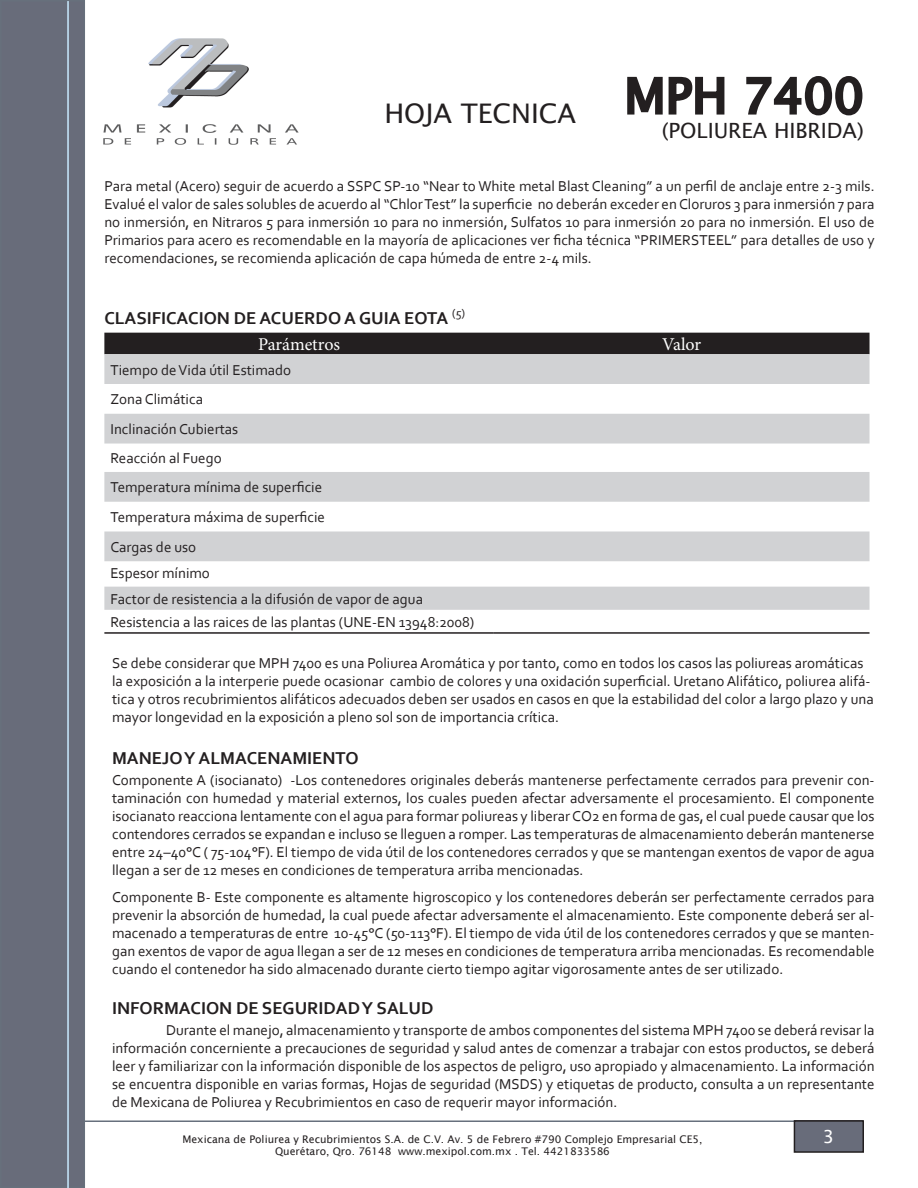
<style>
.page{position:relative;width:918px;height:1188px;background:#fff}
.page>*{position:absolute;margin:0;border:0;box-sizing:border-box;transform-origin:0 0}
.t1{font:27px "Lucida Sans";color:#231f20}
.t2{font:21px "Lucida Sans";color:#231f20}
.t3{font:700 18px "Corbel";color:#231f20}
.t4{font:18px "Minion Pro";letter-spacing:-.005em;color:#fff}
.t5{font:18px "Lucida Sans";color:#fff}
.t6{font:15px/18px "Corbel";color:#231f20;text-align:justify}
.t7{font:10.5px/12px "Lucida Sans";color:#231f20;text-align:center}
</style>
<div class="page">
<div style="left:1px;top:1px;width:83px;height:1186px;background:#686c7a"></div>
<div style="left:0;top:0;width:85px;height:1188px;border:2px solid #67707c"></div>
<hr style="left:84px;top:1120px;width:779px;height:2px;background:#67707d">
<div style="left:794px;top:1121px;width:69px;height:31px;background:#686c7a"></div>
<div style="left:794px;top:1120px;width:70px;height:33px;border:2px solid #231f20"></div>
<div style="left:104px;top:333px;width:766px;height:21px;background:#231f20"></div>
<svg style="left:104px;top:354px;width:766px;height:256px;fill:#d1d2d4"></svg>
<hr style="left:104px;top:632px;width:390px;height:2px;background:#231f20">
<hr style="left:494px;top:632px;width:376px;height:2px;background:#231f20">
<hr style="left:67px;top:1px;width:2px;height:1187px;background:#c8eaff">
<img style="left:103px;top:38px;width:196px;height:107px">
<svg style="left:627px;top:76px;width:98px;height:39px"></svg>
<svg style="left:746px;top:76px;width:117px;height:40px"></svg>
<h1 class="t1" style="left:384px;top:97px;width:481px">HOJA TECNICA <sup>MPH</sup> <sup>7400</sup></h1>
<h2 class="t2" style="left:662px;top:119px;width:204px">(POLIUREA HIBRIDA)</h2>
<p class="t6" style="left:104px;top:177px;width:772px">Para metal (Acero) seguir de acuerdo a SSPC SP-10 “Near to White metal Blast Cleaning” a un perfil de anclaje entre 2-3 mils.<br>Evalué el valor de sales solubles de acuerdo al “Chlor Test” la superficie no deberán exceder en Cloruros 3 para inmersión 7 para no inmersión, en Nitraros 5 para inmersión 10 para no inmersión, Sulfatos 10 para inmersión 20 para no inmersión. El uso de Primarios para acero es recomendable en la mayoría de aplicaciones ver ficha técnica “PRIMERSTEEL” para detalles de uso y recomendaciones, se recomienda aplicación de capa húmeda de entre 2-4 mils.</p>
<p class="t3" style="left:104px;top:307px;width:362px">CLASIFICACION DE ACUERDO A GUIA EOTA <sup>(5)</sup></p>
<p class="t4" style="left:258px;top:332px;width:84px">Parámetros</p>
<p class="t4" style="left:662px;top:332px;width:41px">Valor</p>
<p class="t6" style="left:110px;top:355px;width:216px;line-height:29.5px;text-align:left">Tiempo de Vida útil Estimado<br>Zona Climática<br>Inclinación Cubiertas<br>Reacción al Fuego<br>Temperatura mínima de superficie<br>Temperatura máxima de superficie<br>Cargas de uso</p>
<p class="t6" style="left:110px;top:560px;width:314px;line-height:25.3px">Espesor mínimo<br>Factor de resistencia a la difusión de vapor de agua</p>
<p class="t6" style="left:110px;top:613px;width:365px">Resistencia a las raices de las plantas (UNE-EN 13948:2008)</p>
<p class="t6" style="left:112px;top:654px;width:763px;text-align:left">Se debe considerar que MPH 7400 es una Poliurea Aromática y por tanto, como en todos los casos las poliureas aromáticas la exposición a la interperie puede ocasionar cambio de colores y una oxidación superficial. Uretano Alifático, poliurea alifá&shy;tica y otros recubrimientos alifáticos adecuados deben ser usados en casos en que la estabilidad del color a largo plazo y una mayor longevidad en la exposición a pleno sol son de importancia crítica.</p>
<p class="t3" style="left:112px;top:747px;width:248px">MANEJO Y ALMACENAMIENTO</p>
<p class="t6" style="left:112px;top:771px;width:764px">Componente A (isocianato) -Los contenedores originales deberás mantenerse perfectamente cerrados para prevenir con&shy;taminación con humedad y material externos, los cuales pueden afectar adversamente el procesamiento. El componente isocianato reacciona lentamente con el agua para formar poliureas y liberar CO2 en forma de gas, el cual puede causar que los contendores cerrados se expandan e incluso se lleguen a romper. Las temperaturas de almacenamiento deberán mantenerse entre 24–40°C ( 75-104°F). El tiempo de vida útil de los contenedores cerrados y que se mantengan exentos de vapor de agua llegan a ser de 12 meses en condiciones de temperatura arriba mencionadas.</p>
<p class="t6" style="left:112px;top:888px;width:764px">Componente B- Este componente es altamente higroscopico y los contenedores deberán ser perfectamente cerrados para prevenir la absorción de humedad, la cual puede afectar adversamente el almacenamiento. Este componente deberá ser al&shy;macenado a temperaturas de entre 10-45°C (50-113°F). El tiempo de vida útil de los contenedores cerrados y que se manten&shy;gan exentos de vapor de agua llegan a ser de 12 meses en condiciones de temperatura arriba mencionadas. Es recomendable cuando el contenedor ha sido almacenado durante cierto tiempo agitar vigorosamente antes de ser utilizado.</p>
<p class="t3" style="left:112px;top:997px;width:323px">INFORMACION DE SEGURIDAD Y SALUD</p>
<p class="t6" style="left:112px;top:1021px;width:764px;text-indent:54px">Durante el manejo, almacenamiento y transporte de ambos componentes del sistema MPH 7400 se deberá revisar la información concerniente a precauciones de seguridad y salud antes de comenzar a trabajar con estos productos, se deberá leer y familiarizar con la información disponible de los aspectos de peligro, uso apropiado y almacenamiento. La información se encuentra disponible en varias formas, Hojas de seguridad (MSDS) y etiquetas de producto, consulta a un representante de Mexicana de Poliurea y Recubrimientos en caso de requerir mayor información.</p>
<p class="t7" style="left:182px;top:1133px;width:522px">Mexicana de Poliurea y Recubrimientos S.A. de C.V. Av. 5 de Febrero #790 Complejo Empresarial CE5,<br>Querétaro, Qro. 76148 www.mexipol.com.mx . Tel. 4421833586</p>
<p class="t5" style="left:823px;top:1126px;width:13px">3</p>
</div>
